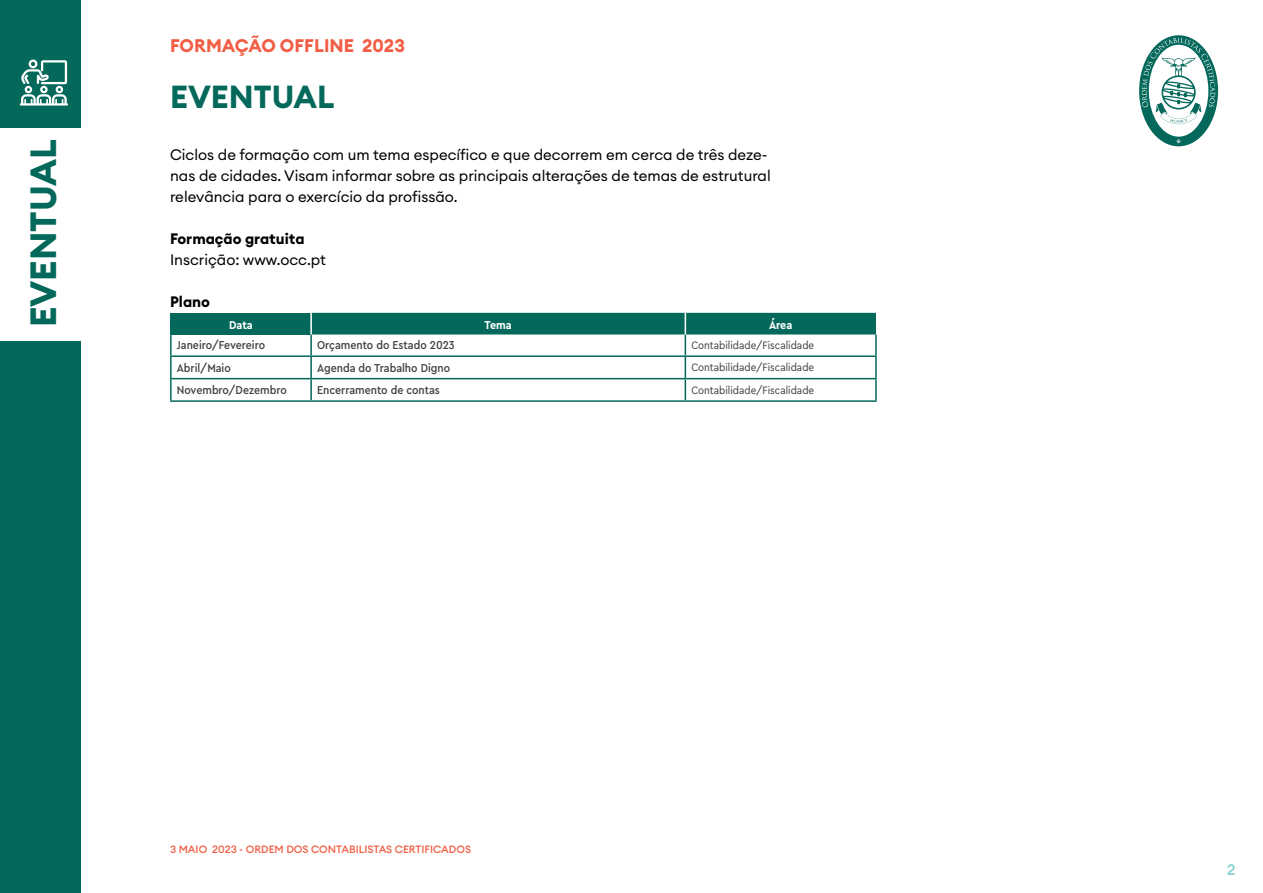
<style>
.page{position:relative;width:1263px;height:893px;background:#fff}
.page>*{position:absolute;margin:0;border:0;box-sizing:border-box;transform-origin:0 0}
.t1{font:700 36px "Euclid Circular A";color:#04685a}
.t2{font:700 31.5px "Euclid Circular A";color:#04685a}
.t3{font:700 18px "Euclid Circular A";color:#f25e45}
.t4{font:15px/21px "Euclid Circular A";color:#000}
.t5{font:700 15px "Euclid Circular A";color:#000}
.t6{font:500 15px "Euclid Circular A";color:#82cfcf}
.t7{font:500 12px "Cera Compact Pro";color:#414042}
.t8{font:700 12px "Cera Compact Pro";color:#fff}
.t9{font:11.25px "Cera Compact Pro";color:#414042}
.t10{font:500 10.5px "Euclid Circular A";color:#f25e45}
</style>
<div class="page">
<svg style="left:1139px;top:35px;width:79px;height:111px"></svg>
<div style="left:0;top:0;width:81px;height:128px;background:#04685a"></div>
<svg style="left:20px;top:60px;width:48px;height:46px"></svg>
<div style="left:0;top:342px;width:81px;height:551px;background:#04685a"></div>
<div style="left:171px;top:313px;width:140px;height:21px;background:#04685a"></div>
<hr style="left:170px;top:334px;width:2px;height:21px;background:#04685a">
<hr style="left:310px;top:334px;width:2px;height:21px;background:#04685a">
<hr style="left:875px;top:334px;width:2px;height:21px;background:#04685a">
<hr style="left:170px;top:355px;width:141px;height:2px;background:#04685a">
<hr style="left:170px;top:357px;width:2px;height:21px;background:#04685a">
<hr style="left:310px;top:357px;width:2px;height:21px;background:#04685a">
<hr style="left:685px;top:355px;width:192px;height:2px;background:#04685a">
<hr style="left:875px;top:357px;width:2px;height:21px;background:#04685a">
<hr style="left:170px;top:378px;width:141px;height:1px;background:#04685a">
<hr style="left:170px;top:379px;width:2px;height:21px;background:#04685a">
<hr style="left:310px;top:379px;width:2px;height:21px;background:#04685a">
<hr style="left:685px;top:378px;width:192px;height:1px;background:#04685a">
<hr style="left:875px;top:379px;width:2px;height:21px;background:#04685a">
<hr style="left:170px;top:400px;width:141px;height:2px;background:#04685a">
<hr style="left:311px;top:400px;width:374px;height:2px;background:#04685a">
<hr style="left:685px;top:400px;width:192px;height:2px;background:#04685a">
<hr style="left:310px;top:313px;width:2px;height:21px;background:#fff">
<svg style="left:311px;top:313px;width:565px;height:87px"></svg>
<h1 class="t1" style="left:20px;top:327px;width:189px;rotate:-90deg">EVENTUAL</h1>
<p class="t3" style="left:170px;top:34px;width:236px">FORMAÇÃO OFFLINE 2023</p>
<h2 class="t2" style="left:170px;top:77px;width:166px">EVENTUAL</h2>
<p class="t4" style="left:170px;top:144px;width:602px">Ciclos de formação com um tema específico e que decorrem em cerca de três deze&shy;nas de cidades. Visam informar sobre as principais alterações de temas de estrutural relevância para o exercício da profissão.</p>
<p class="t5" style="left:170px;top:229px;width:136px">Formação gratuita</p>
<p class="t4" style="left:170px;top:249px;width:157px">Inscrição: www.occ.pt</p>
<p class="t5" style="left:170px;top:292px;width:41px">Plano</p>
<p class="t8" style="left:229px;top:316px;width:25px">Data</p>
<p class="t8" style="left:485px;top:316px;width:29px">Tema</p>
<p class="t8" style="left:769px;top:316px;width:25px">Área</p>
<p class="t7" style="left:177px;top:337px;width:90px">Janeiro/Fevereiro</p>
<p class="t7" style="left:317px;top:337px;width:139px">Orçamento do Estado 2023</p>
<p class="t9" style="left:691px;top:338px;width:124px">Contabilidade/Fiscalidade</p>
<p class="t7" style="left:177px;top:360px;width:56px">Abril/Maio</p>
<p class="t7" style="left:317px;top:360px;width:135px">Agenda do Trabalho Digno</p>
<p class="t9" style="left:691px;top:360px;width:124px">Contabilidade/Fiscalidade</p>
<p class="t7" style="left:177px;top:382px;width:111px">Novembro/Dezembro</p>
<p class="t7" style="left:317px;top:382px;width:124px">Encerramento de contas</p>
<p class="t9" style="left:691px;top:382px;width:124px">Contabilidade/Fiscalidade</p>
<p class="t10" style="left:170px;top:842px;width:303px">3 MAIO 2023 - ORDEM DOS CONTABILISTAS CERTIFICADOS</p>
<p class="t6" style="left:1227px;top:860px;width:10px">2</p>
</div>
